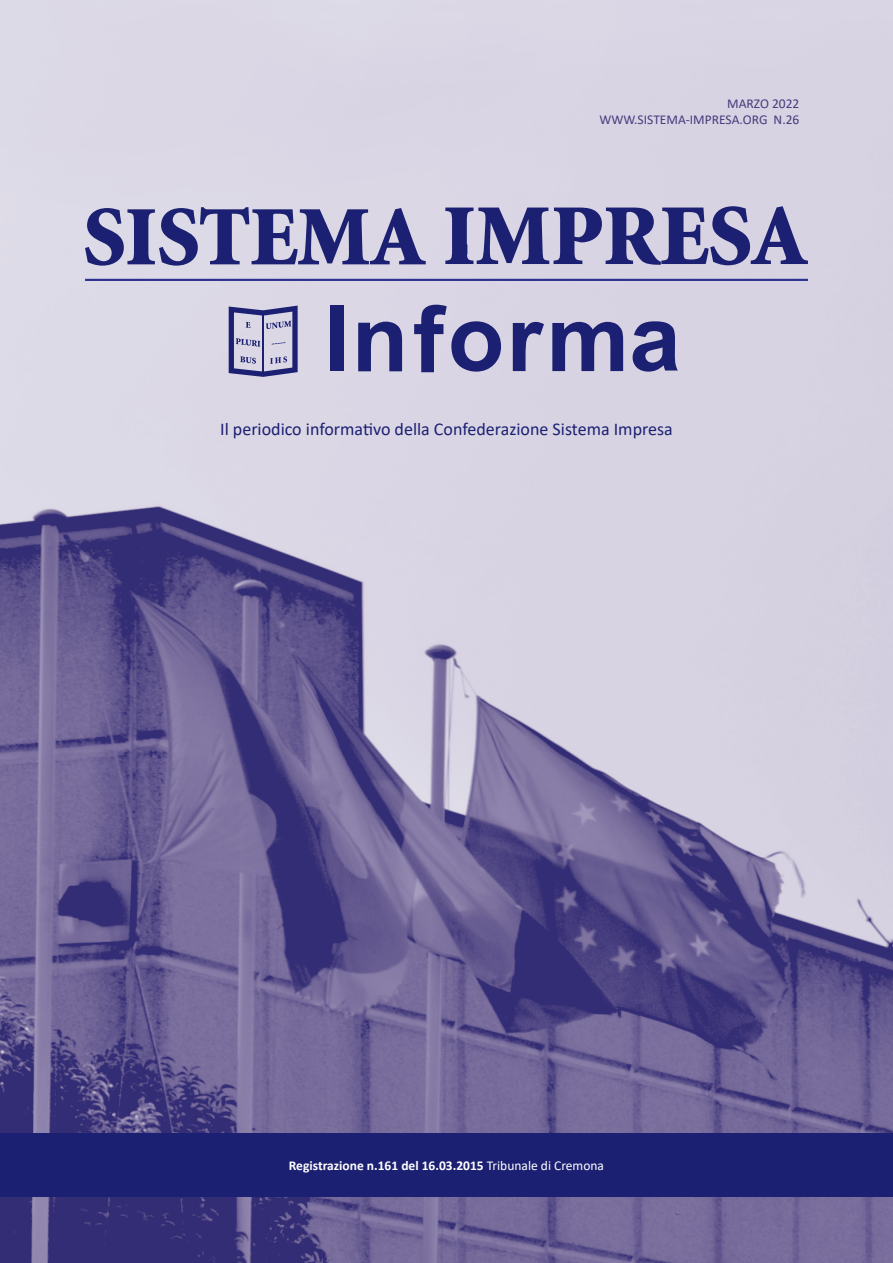
<style>
.page{position:relative;width:893px;height:1263px;background:#fff}
.page>*{position:absolute;margin:0;border:0;box-sizing:border-box;transform-origin:0 0}
.t1{font:18px "Calibri";color:#1c2072}
.t2{font:700 13.5px "Calibri";color:#fff}
.testo{font:13.5px/16.5px "Calibri";color:#433b7c;text-align:right}
.s1{font-weight:400}
</style>
<div class="page">
<img style="left:0;top:0;width:893px;height:1263px">
<div style="left:0;top:1133px;width:893px;height:64px;background:#1c2072"></div>
<svg style="left:85px;top:207px;width:341px;height:59px;background:#8787b2"></svg>
<svg style="left:445px;top:206px;width:363px;height:59px;background:#7f7ead"></svg>
<svg style="left:229px;top:306px;width:69px;height:71px;background:#9a99be"></svg>
<svg style="left:358px;top:322px;width:44px;height:49px;background:#61629b"></svg>
<svg style="left:633px;top:321px;width:45px;height:51px;background:#62629b"></svg>
<div style="left:330px;top:306px;width:13px;height:65px;background:#1c2072"></div>
<svg style="left:552px;top:322px;width:71px;height:49px;background:#66679e"></svg>
<svg style="left:513px;top:322px;width:31px;height:49px;background:#7575a8"></svg>
<svg style="left:414px;top:305px;width:87px;height:67px;background:#8686b2"></svg>
<hr style="left:85px;top:279px;width:723px;height:2px;background:#2e3092">
<p class="testo" style="left:599px;top:95px;width:201px">MARZO 2022<br>WWW.SISTEMA-IMPRESA.ORG N.26</p>
<p class="t1" style="left:220px;top:416px;width:454px">Il periodico informativo della Confederazione Sistema Impresa</p>
<p class="t2" style="left:289px;top:1156px;width:317px">Registrazione n.161 del 16.03.2015 <span class="s1">Tribunale di Cremona</span></p>
</div>
